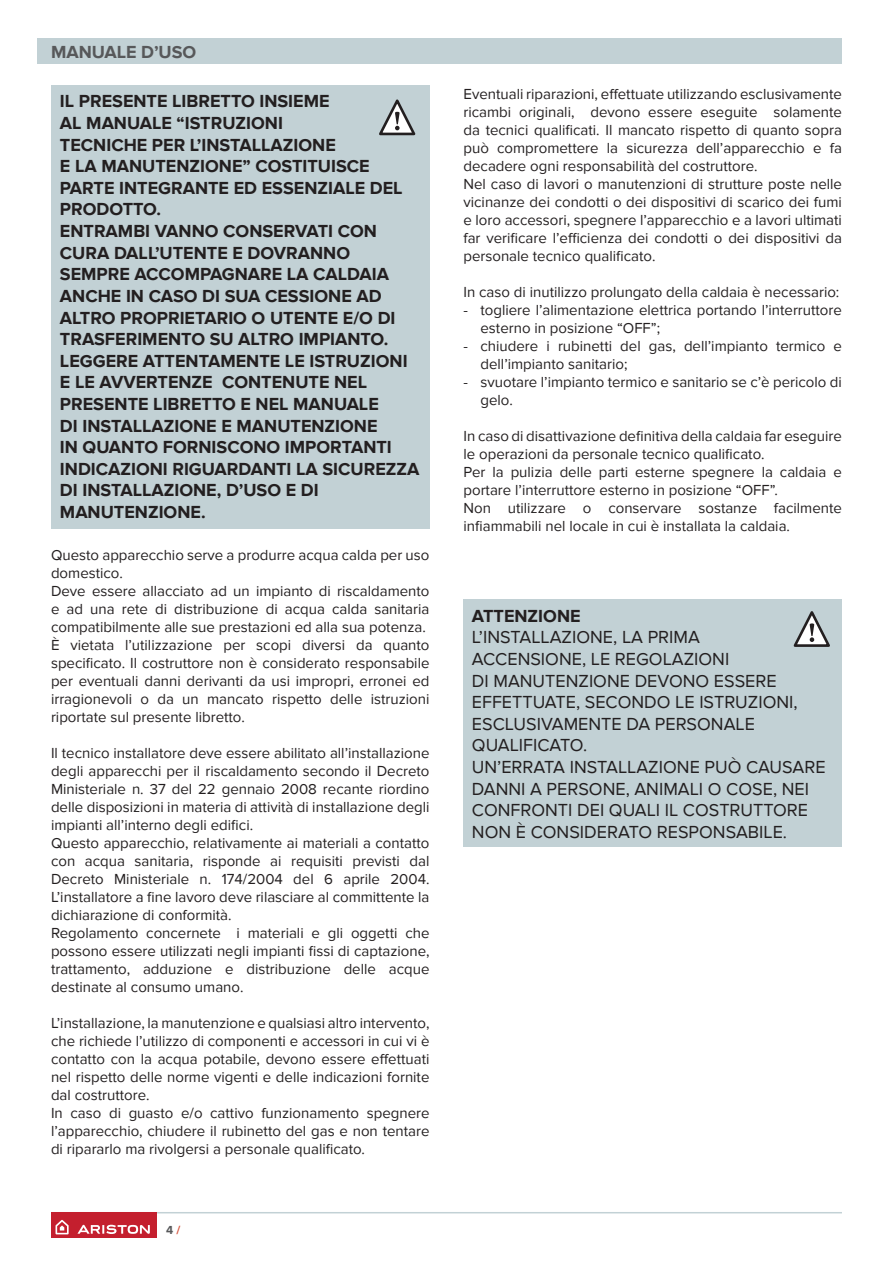
<style>
.page{position:relative;width:893px;height:1263px;background:#fff}
.page>*{position:absolute;margin:0;border:0;box-sizing:border-box;transform-origin:0 0}
.t1{font:700 18px/21.6px "Proxima Nova";color:#231f20}
.t2{font:18px/21.6px "Proxima Nova";color:#231f20}
.t3{font:700 18px "Proxima Nova";color:#57585a}
.t4{font:15px/18px "Proxima Nova";color:#231f20}
.t5{font:700 12px "Proxima Nova";color:#57585a}
.s1{color:#d5553f}
</style>
<div class="page">
<hr style="left:51px;top:1212px;width:791px;height:1px;background:#c2d1d5">
<div style="left:51px;top:1212px;width:106px;height:26px;background:#c41f2e"></div>
<svg style="left:56px;top:1220px;width:13px;height:14px"></svg>
<svg style="left:77px;top:1225px;width:73px;height:9px"></svg>
<div style="left:38px;top:38px;width:804px;height:26px;background:#c2d1d5"></div>
<div style="left:463px;top:599px;width:378px;height:247px;background:#c2d1d5"></div>
<div style="left:51px;top:85px;width:378px;height:443px;background:#c2d1d5"></div>
<svg style="left:793px;top:611px;width:37px;height:36px"></svg>
<svg style="left:379px;top:99px;width:37px;height:37px"></svg>
<p class="t3" style="left:51px;top:42px;width:147px">MANUALE D’USO</p>
<p class="t1" style="left:60px;top:91px;width:361px">IL PRESENTE LIBRETTO INSIEME<br>AL MANUALE “ISTRUZIONI<br>TECNICHE PER L’INSTALLAZIONE<br>E LA MANUTENZIONE” COSTITUISCE<br>PARTE INTEGRANTE ED ESSENZIALE DEL<br>PRODOTTO.<br>ENTRAMBI VANNO CONSERVATI CON<br>CURA DALL’UTENTE E DOVRANNO<br>SEMPRE ACCOMPAGNARE LA CALDAIA<br>ANCHE IN CASO DI SUA CESSIONE AD<br>ALTRO PROPRIETARIO O UTENTE E/O DI<br>TRASFERIMENTO SU ALTRO IMPIANTO.<br>LEGGERE ATTENTAMENTE LE ISTRUZIONI<br>E LE AVVERTENZE CONTENUTE NEL<br>PRESENTE LIBRETTO E NEL MANUALE<br>DI INSTALLAZIONE E MANUTENZIONE<br>IN QUANTO FORNISCONO IMPORTANTI<br>INDICAZIONI RIGUARDANTI LA SICUREZZA<br>DI INSTALLAZIONE, D’USO E DI<br>MANUTENZIONE.</p>
<p class="t4" style="left:51px;top:546px;width:380px">Questo apparecchio serve a produrre acqua calda per uso domestico.<br>Deve essere allacciato ad un impianto di riscaldamento e ad una rete di distribuzione di acqua calda sanitaria compatibilmente alle sue prestazioni ed alla sua potenza.<br>È vietata l’utilizzazione per scopi diversi da quanto specificato. Il costruttore non è considerato responsabile per eventuali danni derivanti da usi impropri, erronei ed irragionevoli o da un mancato rispetto delle istruzioni riportate sul presente libretto.</p>
<p class="t4" style="left:51px;top:744px;width:380px">Il tecnico installatore deve essere abilitato all’installazione degli apparecchi per il riscaldamento secondo il Decreto Ministeriale n. 37 del 22 gennaio 2008 recante riordino delle disposizioni in materia di attività di installazione degli impianti all’interno degli edifici.<br>Questo apparecchio, relativamente ai materiali a contatto con acqua sanitaria, risponde ai requisiti previsti dal Decreto Ministeriale n. 174/2004 del 6 aprile 2004.<br>L’installatore a fine lavoro deve rilasciare al committente la dichiarazione di conformità.<br>Regolamento concernete i materiali e gli oggetti che possono essere utilizzati negli impianti fissi di captazione, trattamento, adduzione e distribuzione delle acque destinate al consumo umano.</p>
<p class="t4" style="left:51px;top:1014px;width:380px">L’installazione, la manutenzione e qualsiasi altro intervento, che richiede l’utilizzo di componenti e accessori in cui vi è contatto con la acqua potabile, devono essere effettuati nel rispetto delle norme vigenti e delle indicazioni fornite dal costruttore.<br>In caso di guasto e/o cattivo funzionamento spegnere l’apparecchio, chiudere il rubinetto del gas e non tentare di ripararlo ma rivolgersi a personale qualificato.</p>
<p class="t5" style="left:166px;top:1223px;width:16px">4 <span class="s1">/</span></p>
<p class="t4" style="left:463px;top:86px;width:380px">Eventuali riparazioni, effettuate utilizzando esclusivamente ricambi originali, devono essere eseguite solamente da tecnici qualificati. Il mancato rispetto di quanto sopra può compromettere la sicurezza dell’apparecchio e fa decadere ogni responsabilità del costruttore.<br>Nel caso di lavori o manutenzioni di strutture poste nelle vicinanze dei condotti o dei dispositivi di scarico dei fumi e loro accessori, spegnere l’apparecchio e a lavori ultimati far verificare l’efficienza dei condotti o dei dispositivi da personale tecnico qualificato.</p>
<p class="t4" style="left:463px;top:284px;width:377px">In caso di inutilizzo prolungato della caldaia è necessario:</p>
<p class="t4" style="left:480px;top:302px;width:363px;text-indent:-17px">- togliere l’alimentazione elettrica portando l’interruttore esterno in posizione “OFF”;</p>
<p class="t4" style="left:480px;top:338px;width:363px;text-indent:-17px">- chiudere i rubinetti del gas, dell’impianto termico e dell’impianto sanitario;</p>
<p class="t4" style="left:480px;top:374px;width:363px;text-indent:-17px">- svuotare l’impianto termico e sanitario se c’è pericolo di gelo.</p>
<p class="t4" style="left:463px;top:428px;width:380px">In caso di disattivazione definitiva della caldaia far eseguire le operazioni da personale tecnico qualificato.<br>Per la pulizia delle parti esterne spegnere la caldaia e portare l’interruttore esterno in posizione “OFF”.<br>Non utilizzare o conservare sostanze facilmente infiammabili nel locale in cui è installata la caldaia.</p>
<p class="t1" style="left:472px;top:605px;width:110px">ATTENZIONE</p>
<p class="t2" style="left:472px;top:627px;width:355px">L’INSTALLAZIONE, LA PRIMA<br>ACCENSIONE, LE REGOLAZIONI<br>DI MANUTENZIONE DEVONO ESSERE<br>EFFETTUATE, SECONDO LE ISTRUZIONI,<br>ESCLUSIVAMENTE DA PERSONALE<br>QUALIFICATO.<br>UN’ERRATA INSTALLAZIONE PUÒ CAUSARE<br>DANNI A PERSONE, ANIMALI O COSE, NEI<br>CONFRONTI DEI QUALI IL COSTRUTTORE<br>NON È CONSIDERATO RESPONSABILE.</p>
</div>
